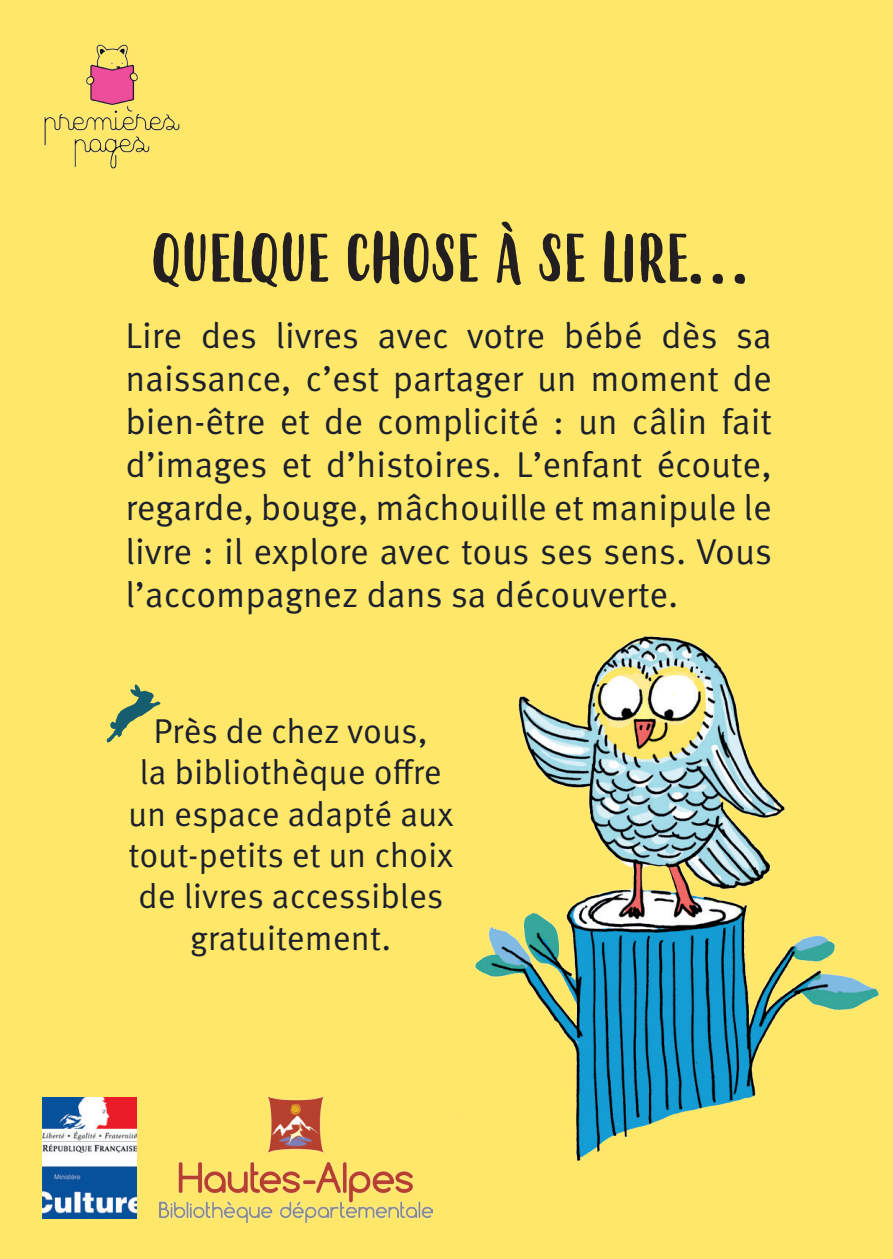
<style>
.page{position:relative;width:893px;height:1259px;background:#ffe869}
.page>*{position:absolute;margin:0;border:0;box-sizing:border-box;transform-origin:0 0}
.t1{font:66px "Budidaya";color:#231f20}
.t2{font:36px/43.2px "Meta Pro";color:#1c202c;text-align:justify}
.t3{font:34.5px/41.4px "Meta Pro";color:#1c202c;text-align:center}
</style>
<div class="page">
<img style="left:43px;top:1097px;width:94px;height:121px">
<img style="left:44px;top:44px;width:136px;height:125px">
<img style="left:460px;top:636px;width:420px;height:526px">
<img style="left:159px;top:1095px;width:273px;height:127px">
<h1 class="t1" style="left:151px;top:222px;width:598px">QUELQUE CHOSE À SE LIRE…</h1>
<p class="t2" style="left:125px;top:315px;width:648px">Lire des livres avec votre bébé dès sa naissance, c’est partager un moment de bien-être et de complicité : un câlin fait d’images et d’histoires. L’enfant écoute, regarde, bouge, mâchouille et manipule le livre : il explore avec tous ses sens. Vous l’accompagnez dans sa découverte.</p>
<p class="t3" style="left:128px;top:711px;width:327px">Près de chez vous,<br>la bibliothèque offre un espace adapté aux tout-petits et un choix de livres accessibles gratuitement.</p>
</div>
